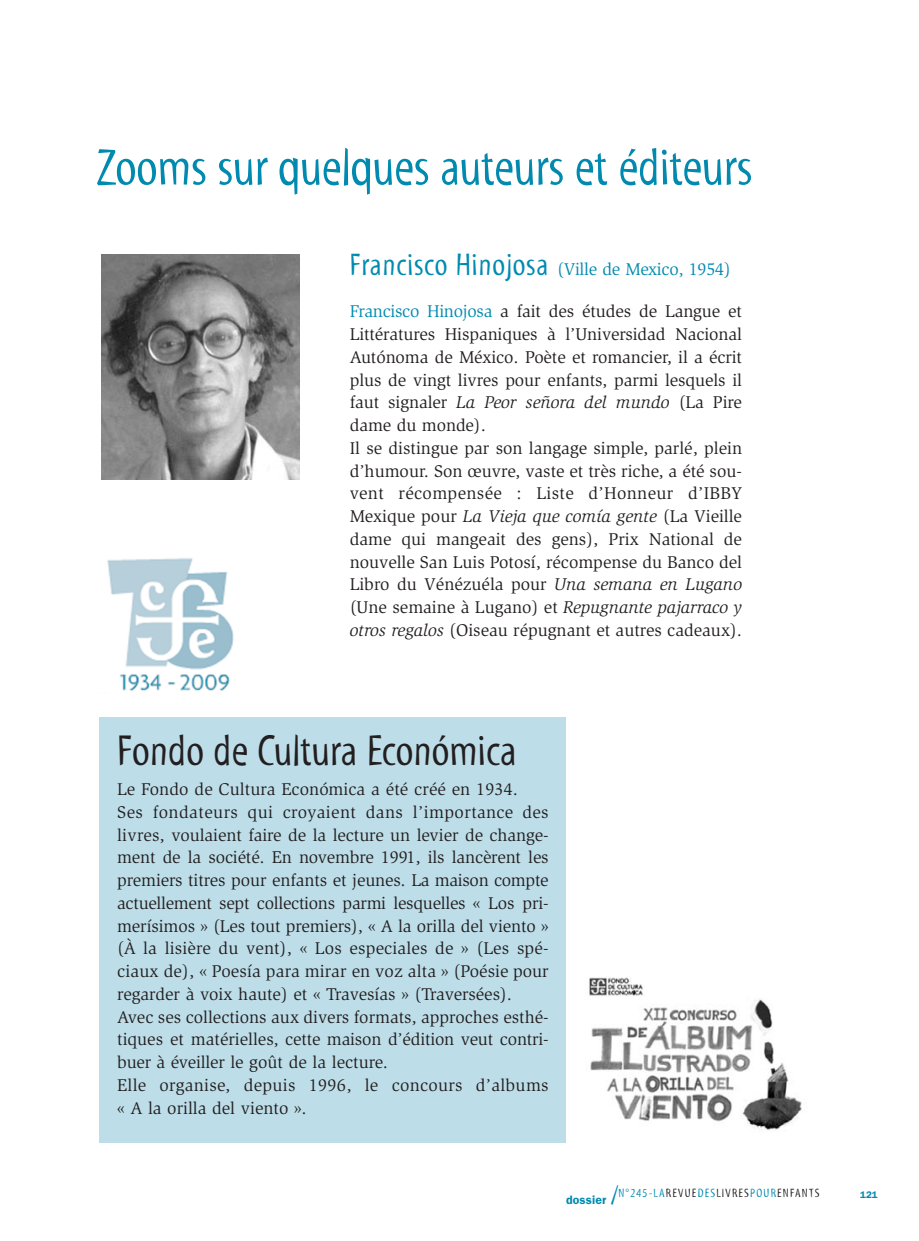
<style>
.page{position:relative;width:919px;height:1241px;background:#fff}
.page>*{position:absolute;margin:0;border:0;box-sizing:border-box;transform-origin:0 0}
.t1{font:52.5px "Myriad Tilt";letter-spacing:-.005em;color:#008ab0}
.t2{font:43.75px "Myriad Tilt";color:#231f20}
.t3{font:17.5px/22.8px "Slimbach";color:#231f20}
.t4{font:17.5px "Slimbach";letter-spacing:-.015em;color:#008ab0}
.t5{font:12.25px "Myriad Tilt";letter-spacing:.1em;color:#231f20}
.t6{font:600 9.62px "Franklin Gothic";color:#008ab0}
.s1{font-family:"Myriad Tilt";font-size:31.5px}
.s2{color:#008ab0}
.s3{font-style:italic}
.s4{font-family:"Franklin Gothic";font-weight:600;color:#008ab0}
.s5{font-size:26.25px;color:#008ab0}
</style>
<div class="page">
<img style="left:102px;top:254px;width:197px;height:225px">
<div style="left:100px;top:717px;width:466px;height:426px;background:#bddee9"></div>
<img style="left:107px;top:558px;width:127px;height:133px">
<img style="left:589px;top:977px;width:213px;height:153px">
<h1 class="t1" style="left:96px;top:148px;width:657px">Zooms sur quelques auteurs et éditeurs</h1>
<p class="t4" style="left:350px;top:262px;width:382px"><span class="s1">Francisco Hinojosa</span> (Ville de Mexico, 1954)</p>
<p class="t3" style="left:350px;top:301px;width:394px"><span class="s2">Francisco Hinojosa</span> a fait des études de Langue et Littératures Hispaniques à l’Universidad Nacional Autónoma de México. Poète et romancier, il a écrit plus de vingt livres pour enfants, parmi lesquels il faut signaler <span class="s3">La Peor señora del mundo</span> (La Pire dame du monde).<br>Il se distingue par son langage simple, parlé, plein d’humour. Son œuvre, vaste et très riche, a été sou&shy;vent récompensée : Liste d’Honneur d’IBBY Mexique pour <span class="s3">La Vieja que comía gente</span> (La Vieille dame qui mangeait des gens), Prix National de nouvelle San Luis Potosí, récompense du Banco del Libro du Vénézuéla pour <span class="s3">Una semana en Lugano </span>(Une semaine à Lugano) et <span class="s3">Repugnante pajarraco y otros regalos</span> (Oiseau répugnant et autres cadeaux).</p>
<h2 class="t2" style="left:117px;top:735px;width:401px">Fondo de Cultura Económica</h2>
<p class="t3" style="left:117px;top:779px;width:433px">Le Fondo de Cultura Económica a été créé en 1934.<br>Ses fondateurs qui croyaient dans l’importance des livres, voulaient faire de la lecture un levier de change&shy;ment de la société. En novembre 1991, ils lancèrent les premiers titres pour enfants et jeunes. La maison compte actuellement sept collections parmi lesquelles « Los pri&shy;merísimos » (Les tout premiers), « A la orilla del viento » (À la lisière du vent), « Los especiales de » (Les spé&shy;ciaux de), « Poesía para mirar en voz alta » (Poésie pour regarder à voix haute) et « Travesías » (Traversées).<br>Avec ses collections aux divers formats, approches esthé&shy;tiques et matérielles, cette maison d’édition veut contri&shy;buer à éveiller le goût de la lecture.<br>Elle organise, depuis 1996, le concours d’albums « A la orilla del viento ».</p>
<p class="t5" style="left:566px;top:1189px;width:255px"><span class="s4">dossier</span> <span class="s5">/</span><span class="s2">N°245-LA</span>REVUE<span class="s2">DES</span>LIVRES<span class="s2">POUR</span>ENFANTS</p>
<p class="t6" style="left:860px;top:1191px;width:19px">121</p>
</div>
